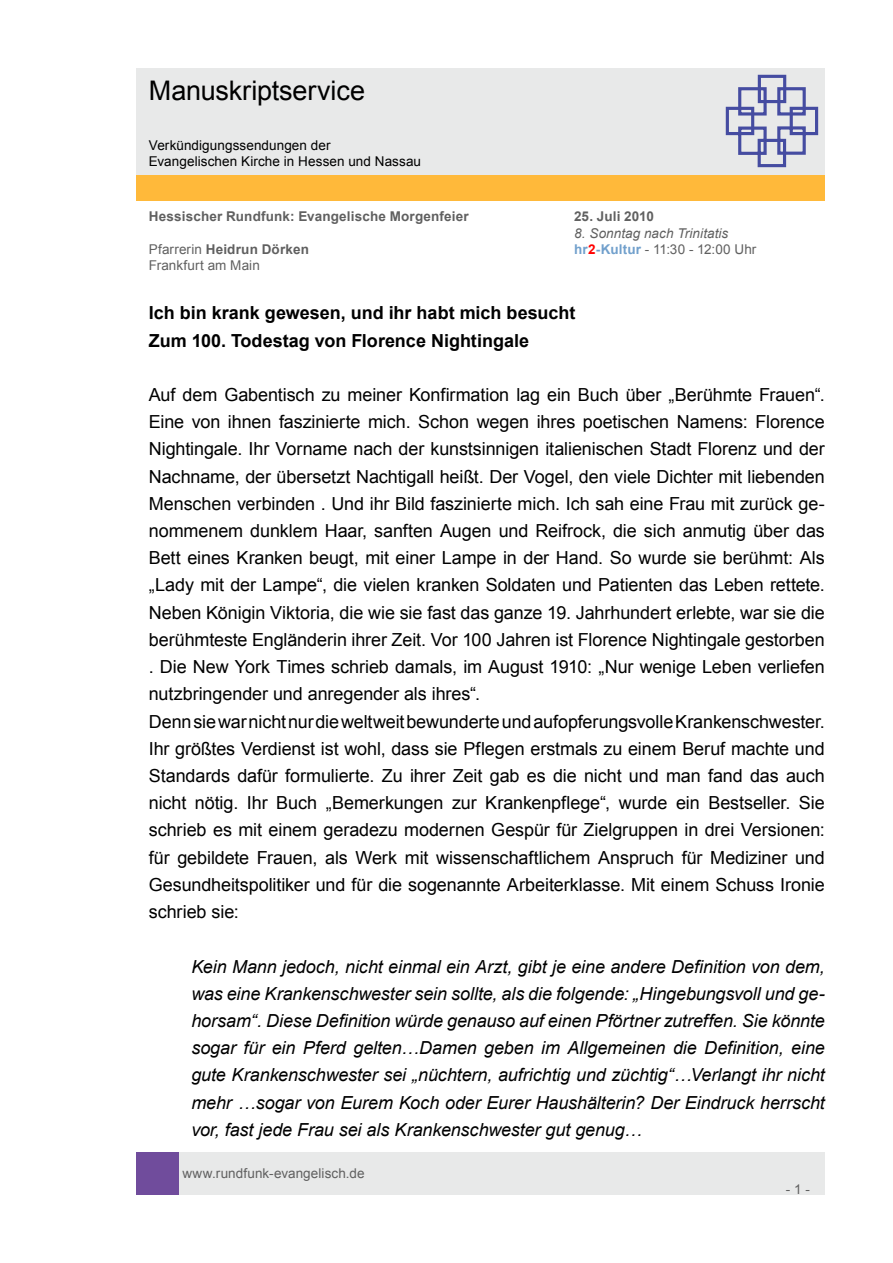
<style>
.page{position:relative;width:893px;height:1263px;background:#fff}
.page>*{position:absolute;margin:0;border:0;box-sizing:border-box;transform-origin:0 0}
.t1{font:27px "Arial";letter-spacing:-.005em;color:#000}
.t2{font:18px/27.2px "Arial";letter-spacing:-.005em;color:#000}
.t3{font:italic 18px/27.2px "Arial";letter-spacing:-.005em;color:#000;text-align:justify}
.t4{font:700 18px/27.2px "Arial";color:#000}
.t5{font:700 13.5px "Arial";letter-spacing:.01em;color:#606060}
.t6{font:13.5px "Arial";letter-spacing:.005em;color:#606060}
.t7{font:13.5px/16.2px "Arial";letter-spacing:.005em;color:#000}
.t8{font:italic 13.5px "Arial";letter-spacing:.005em;color:#606060}
.s1{font-weight:400}
.s2{font-weight:700;color:#71a0cc}
.s3{font-weight:700;color:#f00}
</style>
<div class="page">
<div style="left:179px;top:1152px;width:646px;height:43px;background:#e8e9e9"></div>
<div style="left:136px;top:1152px;width:43px;height:43px;background:#704c9c"></div>
<div style="left:136px;top:175px;width:689px;height:26px;background:#ffb93a"></div>
<div style="left:136px;top:68px;width:689px;height:106px;background:#e8e9e9"></div>
<svg style="left:725px;top:74px;width:94px;height:94px"></svg>
<h1 class="t1" style="left:149px;top:73px;width:218px">Manuskriptservice</h1>
<p class="t7" style="left:149px;top:137px;width:274px">Verkündigungssendungen der<br>Evangelischen Kirche in Hessen und Nassau</p>
<p class="t5" style="left:149px;top:208px;width:322px">Hessischer Rundfunk: Evangelische Morgenfeier</p>
<p class="t5" style="left:574px;top:208px;width:81px">25. Juli 2010</p>
<p class="t8" style="left:574px;top:224px;width:156px">8. Sonntag nach Trinitatis</p>
<p class="t5" style="left:149px;top:240px;width:162px"><span class="s1">Pfarrerin</span> Heidrun Dörken</p>
<p class="t6" style="left:574px;top:240px;width:184px"><span class="s2">hr</span><span class="s3">2</span><span class="s2">-Kultur</span> - 11:30 - 12:00 Uhr</p>
<p class="t6" style="left:149px;top:256px;width:113px">Frankfurt am Main</p>
<p class="t4" style="left:149px;top:300px;width:428px">Ich bin krank gewesen, und ihr habt mich besucht<br>Zum 100. Todestag von Florence Nightingale</p>
<p class="t2" style="left:149px;top:381px;width:678px">Auf dem Gabentisch zu meiner Konfirmation lag ein Buch über „Berühmte Frauen“.<br>Eine von ihnen faszinierte mich. Schon wegen ihres poetischen Namens: Florence Nightingale. Ihr Vorname nach der kunstsinnigen italienischen Stadt Florenz und der Nachname, der übersetzt Nachtigall heißt. Der Vogel, den viele Dichter mit liebenden Menschen verbinden . Und ihr Bild faszinierte mich. Ich sah eine Frau mit zurück ge&shy;nommenem dunklem Haar, sanften Augen und Reifrock, die sich anmutig über das Bett eines Kranken beugt, mit einer Lampe in der Hand. So wurde sie berühmt: Als „Lady mit der Lampe“, die vielen kranken Soldaten und Patienten das Leben rettete.<br>Neben Königin Viktoria, die wie sie fast das ganze 19. Jahrhundert erlebte, war sie die berühmteste Engländerin ihrer Zeit. Vor 100 Jahren ist Florence Nightingale gestorben . Die New York Times schrieb damals, im August 1910: „Nur wenige Leben verliefen nutzbringender und anregender als ihres“.<br>Denn sie war nicht nur die weltweit bewunderte und aufopferungsvolle Krankenschwester.<br>Ihr größtes Verdienst ist wohl, dass sie Pflegen erstmals zu einem Beruf machte und Standards dafür formulierte. Zu ihrer Zeit gab es die nicht und man fand das auch nicht nötig. Ihr Buch „Bemerkungen zur Krankenpflege“, wurde ein Bestseller. Sie schrieb es mit einem geradezu modernen Gespür für Zielgruppen in drei Versionen: für gebildete Frauen, als Werk mit wissenschaftlichem Anspruch für Mediziner und Gesundheitspolitiker und für die sogenannte Arbeiterklasse. Mit einem Schuss Ironie schrieb sie:</p>
<p class="t3" style="left:191px;top:953px;width:635px">Kein Mann jedoch, nicht einmal ein Arzt, gibt je eine andere Definition von dem, was eine Krankenschwester sein sollte, als die folgende: „Hingebungsvoll und ge&shy;horsam“. Diese Definition würde genauso auf einen Pförtner zutreffen. Sie könnte sogar für ein Pferd gelten…Damen geben im Allgemeinen die Definition, eine gute Krankenschwester sei „nüchtern, aufrichtig und züchtig“…Verlangt ihr nicht mehr …sogar von Eurem Koch oder Eurer Haushälterin? Der Eindruck herrscht vor, fast jede Frau sei als Krankenschwester gut genug…</p>
<p class="t6" style="left:182px;top:1164px;width:184px">www.rundfunk-evangelisch.de</p>
<p class="t6" style="left:786px;top:1180px;width:26px">- 1 -</p>
</div>
